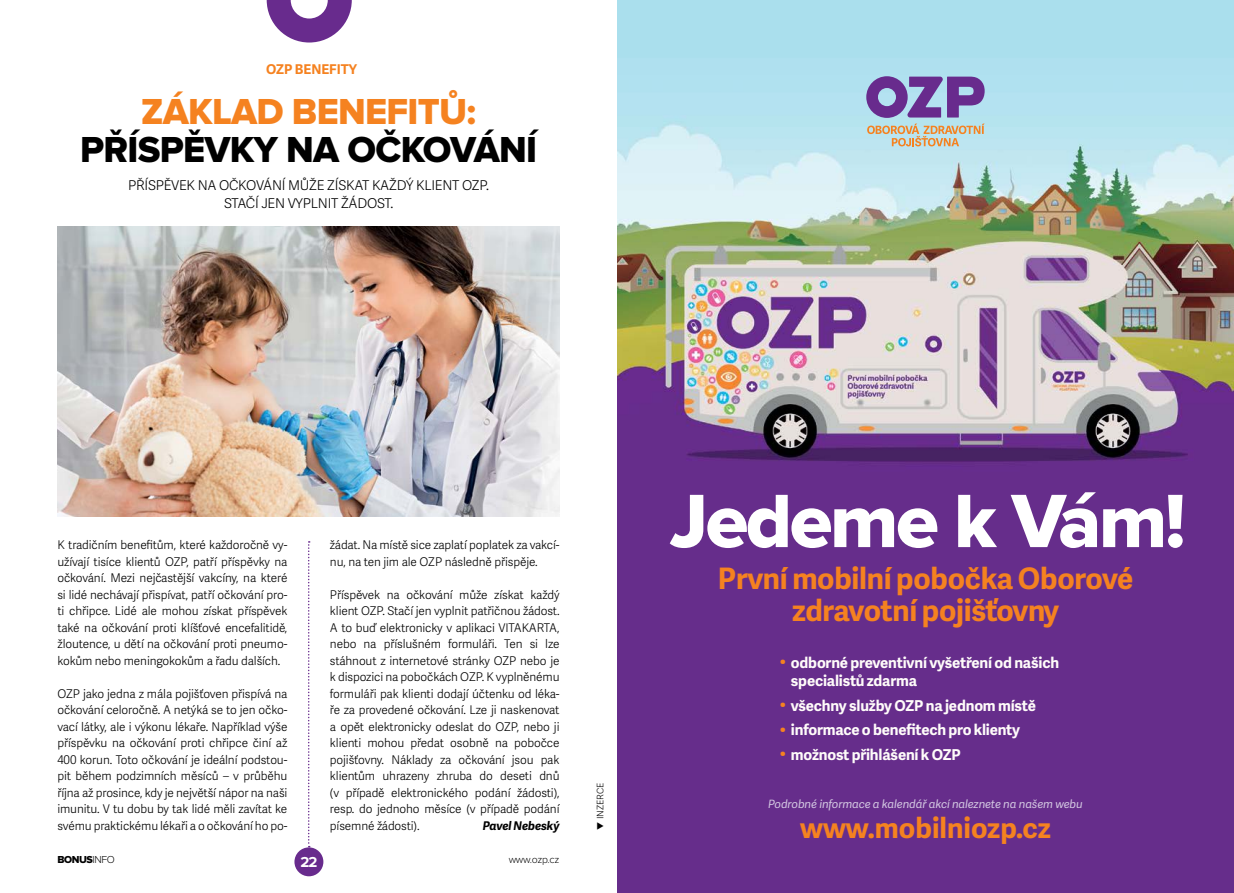
<style>
.page{position:relative;width:1234px;height:893px;background:#fff}
.page>*{position:absolute;margin:0;border:0;box-sizing:border-box;transform-origin:0 0}
.t1{font:78.3px "Proxima Nova Extrabld";letter-spacing:-.035em;color:#fff}
.t2{font:37.5px/37.5px "Proxima Nova Extrabld";letter-spacing:-.02em;color:#000;text-align:center}
.t3{font:700 29.55px/32.1px "Adelle Sans";letter-spacing:-.01em;color:#f58220;text-align:center}
.t4{font:700 28.2px "Adelle Sans";color:#f58220}
.t5{font:700 15px/18.1px "Adelle Sans";letter-spacing:-.01em;color:#fffcfa}
.t6{font:700 15px "Proxima Nova";color:#fff}
.t7{font:300 13.5px/18px "Adelle Sans";letter-spacing:-.02em;color:#000;text-align:center}
.t8{font:700 13.5px "Adelle Sans";color:#f58220}
.t9{font:300 12px/16.5px "Adelle Sans";letter-spacing:-.01em;color:#000;text-align:justify}
.t10{font:italic 700 12px "Adelle Sans";letter-spacing:-.01em;color:#000}
.t11{font:italic 11.4px "Adelle Sans";letter-spacing:-.01em;color:#d3c7e1}
.t12{font:300 10.5px "Proxima Nova";letter-spacing:-.03em;color:#000}
.t13{font:10.5px "Proxima Nova Extrabld";letter-spacing:-.04em;color:#000}
.t14{font:300 9px "Adelle Sans";color:#000}
.s1{color:#f58220}
.s2{font-family:"Proxima Nova";font-weight:300}
</style>
<div class="page">
<div style="left:294px;top:847px;width:29px;height:29px;background:#682b8d;border-radius:50%"></div>
<svg style="left:266px;top:0;width:86px;height:43px"></svg>
<svg style="left:308px;top:541px;width:1px;height:306px"></svg>
<img style="left:58px;top:226px;width:501px;height:290px">
<img style="left:617px;top:0;width:616px;height:893px">
<svg style="left:866px;top:76px;width:118px;height:42px"></svg>
<svg style="left:867px;top:124px;width:117px;height:22px"></svg>
<p class="t8" style="left:266px;top:59px;width:93px">OZP BENEFITY</p>
<p class="t2" style="left:80px;top:94px;width:458px"><span class="s1">ZÁKLAD BENEFITŮ:<br></span>PŘÍSPĚVKY NA OČKOVÁNÍ</p>
<p class="t7" style="left:128px;top:176px;width:362px">PŘÍSPĚVEK NA OČKOVÁNÍ MŮŽE ZÍSKAT KAŽDÝ KLIENT OZP.<br>STAČÍ JEN VYPLNIT ŽÁDOST.</p>
<p class="t9" style="left:57px;top:536px;width:231px">K tradičním benefitům, které každoročně vy&shy;užívají tisíce klientů OZP, patří příspěvky na očkování. Mezi nejčastější vakcíny, na které si lidé nechávají přispívat, patří očkování pro&shy;ti chřipce. Lidé ale mohou získat příspěvek také na očkování proti klíšťové encefalitidě, žloutence, u dětí na očkování proti pneumo&shy;kokům nebo meningokokům a řadu dalších.</p>
<p class="t9" style="left:57px;top:685px;width:231px">OZP jako jedna z mála pojišťoven přispívá na očkování celoročně. A netýká se to jen očko&shy;vací látky, ale i výkonu lékaře. Například výše příspěvku na očkování proti chřipce činí až 400 korun. Toto očkování je ideální podstou&shy;pit během podzimních měsíců – v průběhu října až prosince, kdy je největší nápor na naši imunitu. V tu dobu by tak lidé měli zavítat ke svému praktickému lékaři a o očkování ho po-</p>
<p class="t9" style="left:330px;top:536px;width:231px">žádat. Na místě sice zaplatí poplatek za vakcí&shy;nu, na ten jim ale OZP následně přispěje.</p>
<p class="t9" style="left:330px;top:586px;width:231px">Příspěvek na očkování může získat každý klient OZP. Stačí jen vyplnit patřičnou žádost.<br>A to buď elektronicky v aplikaci VITAKARTA, nebo na příslušném formuláři. Ten si lze stáhnout z internetové stránky OZP nebo je k dispozici na pobočkách OZP. K vyplněnému formuláři pak klienti dodají účtenku od léka&shy;ře za provedené očkování. Lze ji naskenovat a opět elektronicky odeslat do OZP, nebo ji klienti mohou předat osobně na pobočce pojišťovny. Náklady za očkování jsou pak klientům uhrazeny zhruba do deseti dnů (v případě elektronického podání žádosti), resp. do jednoho měsíce (v případě podání písemné žádosti).</p>
<p class="t10" style="left:482px;top:817px;width:78px">Pavel Nebeský</p>
<p class="t13" style="left:57px;top:853px;width:59px">BONUS<span class="s2">INFO</span></p>
<p class="t6" style="left:300px;top:855px;width:19px">22</p>
<p class="t12" style="left:508px;top:855px;width:52px">www.ozp.cz</p>
<p class="t14" style="left:593px;top:830px;width:48px;rotate:-90deg">▼ INZERCE</p>
<p class="t1" style="left:669px;top:463px;width:517px">Jedeme k Vám!</p>
<p class="t3" style="left:717px;top:562px;width:417px">První mobilní pobočka Oborové zdravotní pojišťovny</p>
<p class="t5" style="left:790px;top:653px;width:269px;text-indent:-12px"><span class="s1">•</span> odborné preventivní vyšetření od našich specialistů zdarma</p>
<p class="t5" style="left:779px;top:695px;width:258px"><span class="s1">•</span> všechny služby OZP na jednom místě</p>
<p class="t5" style="left:779px;top:720px;width:242px"><span class="s1">•</span> informace o benefitech pro klienty</p>
<p class="t5" style="left:779px;top:745px;width:183px"><span class="s1">•</span> možnost přihlášení k OZP</p>
<p class="t11" style="left:768px;top:795px;width:316px">Podrobné informace a kalendář akcí naleznete na našem webu</p>
<p class="t4" style="left:800px;top:807px;width:252px">www.mobilniozp.cz</p>
</div>
